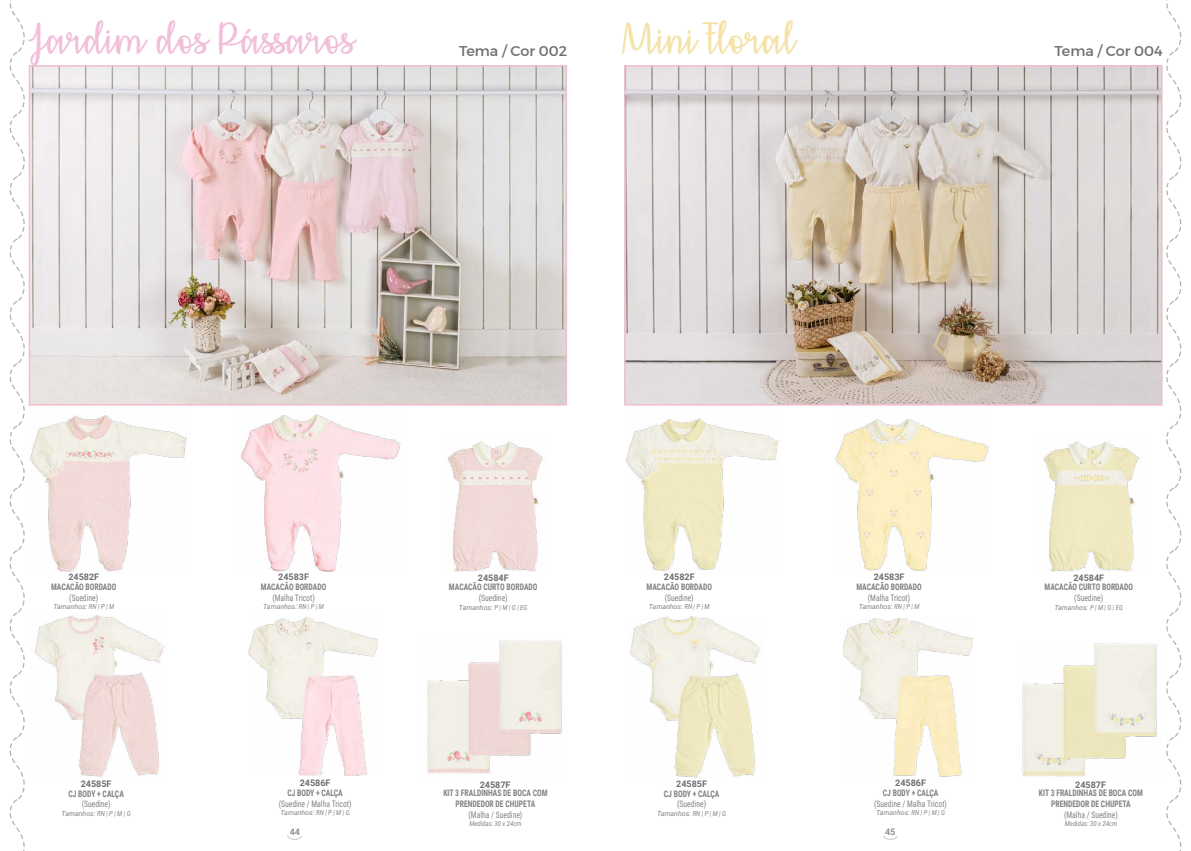
<style>
.page{position:relative;width:1191px;height:851px;background:#fff}
.page>*{position:absolute;margin:0;border:0;box-sizing:border-box;transform-origin:0 0}
.t1{font:45px "Affectionately Yours";color:#f1bfd9}
.t2{font:45px "Affectionately Yours";color:#f5e2a7}
.t3{font:14.4px "Montserrat";color:#6d6e71}
.t4{font:700 9px/10.8px "Roboto Condensed";color:#808285;text-align:center;scale:.85 1}
.t5{font:9px "Roboto Condensed";color:#808285;scale:.85 1}
.t6{font:700 9px "Roboto";color:#6d6e71}
.t7{font:500 9px "Roboto";color:#808285}
.t8{font:italic 7px "Roboto";color:#808285}
.t9{font:italic 7px "Roboto";color:#808285;scale:.85 1}
</style>
<div class="page">
<svg style="left:287px;top:835px;width:15px;height:4px"></svg>
<svg style="left:883px;top:835px;width:15px;height:4px"></svg>
<svg style="left:10px;top:0;width:15px;height:850px"></svg>
<img style="left:32px;top:68px;width:532px;height:334px">
<div style="left:29px;top:65px;width:538px;height:340px;border:2px solid #f2becf"></div>
<img style="left:30px;top:415px;width:156px;height:157px">
<img style="left:241px;top:414px;width:160px;height:158px">
<img style="left:448px;top:442px;width:97px;height:130px">
<img style="left:248px;top:617px;width:129px;height:158px">
<img style="left:35px;top:615px;width:129px;height:162px">
<img style="left:427px;top:640px;width:135px;height:134px">
<img style="left:627px;top:68px;width:532px;height:334px">
<div style="left:624px;top:65px;width:538px;height:340px;border:2px solid #f2becf"></div>
<svg style="left:1166px;top:0;width:15px;height:850px"></svg>
<img style="left:626px;top:418px;width:153px;height:153px">
<img style="left:835px;top:419px;width:154px;height:152px">
<img style="left:1044px;top:442px;width:97px;height:130px">
<img style="left:844px;top:618px;width:128px;height:159px">
<img style="left:630px;top:616px;width:130px;height:162px">
<img style="left:1022px;top:643px;width:135px;height:134px">
<h1 class="t1" style="left:28px;top:13px;width:328px">Jardim dos Pássaros</h1>
<h2 class="t3" style="left:459px;top:42px;width:110px">Tema / Cor 002</h2>
<h1 class="t2" style="left:624px;top:13px;width:174px">Mini Floral</h1>
<h2 class="t3" style="left:1054px;top:42px;width:109px">Tema / Cor 004</h2>
<p class="t6" style="left:68px;top:570px;width:32px">24582F</p>
<p class="t6" style="left:278px;top:570px;width:32px">24583F</p>
<p class="t6" style="left:664px;top:570px;width:32px">24582F</p>
<p class="t6" style="left:873px;top:570px;width:32px">24583F</p>
<p class="t4" style="left:449px;top:581px;width:106px">MACACÃO CURTO BORDADO</p>
<p class="t5" style="left:479px;top:591px;width:36px">(Suedine)</p>
<p class="t8" style="left:459px;top:602px;width:70px">Tamanhos: P | M | G | EG</p>
<p class="t6" style="left:478px;top:571px;width:32px">24584F</p>
<p class="t4" style="left:51px;top:580px;width:78px">MACACÃO BORDADO</p>
<p class="t5" style="left:69px;top:591px;width:36px">(Suedine)</p>
<p class="t8" style="left:53px;top:601px;width:62px">Tamanhos: RN | P | M</p>
<p class="t4" style="left:261px;top:580px;width:78px">MACACÃO BORDADO</p>
<p class="t5" style="left:272px;top:591px;width:51px">(Malha Tricot)</p>
<p class="t8" style="left:263px;top:601px;width:62px">Tamanhos: RN | P | M</p>
<p class="t4" style="left:646px;top:580px;width:78px">MACACÃO BORDADO</p>
<p class="t5" style="left:665px;top:591px;width:36px">(Suedine)</p>
<p class="t8" style="left:649px;top:601px;width:62px">Tamanhos: RN | P | M</p>
<p class="t4" style="left:856px;top:580px;width:78px">MACACÃO BORDADO</p>
<p class="t5" style="left:868px;top:591px;width:51px">(Malha Tricot)</p>
<p class="t8" style="left:858px;top:601px;width:62px">Tamanhos: RN | P | M</p>
<p class="t6" style="left:1073px;top:571px;width:32px">24584F</p>
<p class="t4" style="left:1044px;top:581px;width:106px">MACACÃO CURTO BORDADO</p>
<p class="t5" style="left:1074px;top:591px;width:36px">(Suedine)</p>
<p class="t8" style="left:1054px;top:602px;width:70px">Tamanhos: P | M | G | EG</p>
<p class="t6" style="left:81px;top:777px;width:32px">24585F</p>
<p class="t4" style="left:68px;top:787px;width:67px">CJ BODY + CALÇA</p>
<p class="t5" style="left:82px;top:797px;width:36px">(Suedine)</p>
<p class="t8" style="left:62px;top:808px;width:71px">Tamanhos: RN | P | M | G</p>
<p class="t6" style="left:300px;top:776px;width:32px">24586F</p>
<p class="t6" style="left:895px;top:776px;width:32px">24586F</p>
<p class="t6" style="left:676px;top:777px;width:32px">24585F</p>
<p class="t6" style="left:480px;top:777px;width:32px">24587F</p>
<p class="t4" style="left:287px;top:786px;width:67px">CJ BODY + CALÇA</p>
<p class="t5" style="left:279px;top:797px;width:87px">(Suedine / Malha Tricot)</p>
<p class="t8" style="left:281px;top:807px;width:71px">Tamanhos: RN | P | M | G</p>
<p class="t4" style="left:883px;top:786px;width:67px">CJ BODY + CALÇA</p>
<p class="t5" style="left:874px;top:797px;width:87px">(Suedine / Malha Tricot)</p>
<p class="t8" style="left:876px;top:807px;width:71px">Tamanhos: RN | P | M | G</p>
<p class="t4" style="left:443px;top:787px;width:124px">KIT 3 FRALDINHAS DE BOCA COM<br>PRENDEDOR DE CHUPETA</p>
<p class="t5" style="left:468px;top:808px;width:65px">(Malha / Suedine)</p>
<p class="t9" style="left:469px;top:818px;width:63px">Medidas: 30 x 24cm</p>
<p class="t4" style="left:664px;top:787px;width:67px">CJ BODY + CALÇA</p>
<p class="t5" style="left:677px;top:797px;width:36px">(Suedine)</p>
<p class="t8" style="left:657px;top:808px;width:71px">Tamanhos: RN | P | M | G</p>
<p class="t6" style="left:1075px;top:777px;width:32px">24587F</p>
<p class="t4" style="left:1038px;top:787px;width:124px">KIT 3 FRALDINHAS DE BOCA COM<br>PRENDEDOR DE CHUPETA</p>
<p class="t5" style="left:1064px;top:808px;width:65px">(Malha / Suedine)</p>
<p class="t9" style="left:1064px;top:818px;width:63px">Medidas: 30 x 24cm</p>
<p class="t7" style="left:290px;top:825px;width:12px">44</p>
<p class="t7" style="left:885px;top:825px;width:12px">45</p>
</div>
